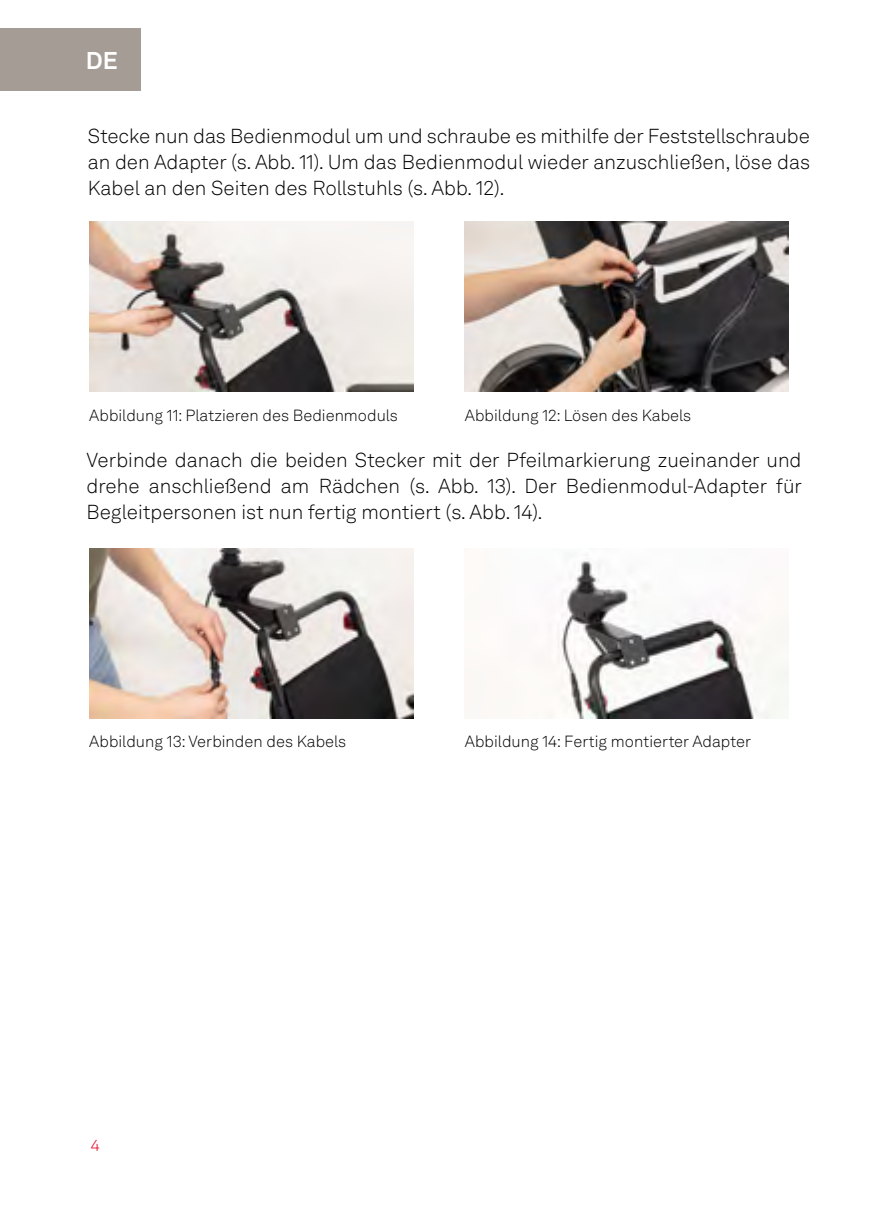
<style>
.page{position:relative;width:874px;height:1225px;background:#fff}
.page>*{position:absolute;margin:0;border:0;box-sizing:border-box;transform-origin:0 0}
.t1{font:700 24px "Akkurat LL";color:#fff}
.t2{font:300 20px/26px "Akkurat LL";color:#000;text-align:justify}
.t3{font:300 16px "Akkurat LL";color:#000}
.t4{font:300 16px "Akkurat LL";color:#e3001d}
</style>
<div class="page">
<div style="left:0;top:28px;width:141px;height:63px;background:#a49c95"></div>
<img style="left:464px;top:222px;width:324px;height:170px">
<img style="left:539px;top:554px;width:249px;height:164px">
<img style="left:89px;top:222px;width:324px;height:170px">
<img style="left:89px;top:548px;width:324px;height:170px">
<p class="t1" style="left:86px;top:42px;width:34px">DE</p>
<p class="t2" style="left:88px;top:122px;width:723px">Stecke nun das Bedienmodul um und schraube es mithilfe der Feststellschraube an den Adapter (s. Abb. 11). Um das Bedienmodul wieder anzuschließen, löse das Kabel an den Seiten des Rollstuhls (s. Abb. 12).</p>
<p class="t3" style="left:89px;top:404px;width:310px">Abbildung 11: Platzieren des Bedienmoduls</p>
<p class="t3" style="left:464px;top:404px;width:228px">Abbildung 12: Lösen des Kabels</p>
<p class="t2" style="left:86px;top:447px;width:716px">Verbinde danach die beiden Stecker mit der Pfeilmarkierung zueinander und drehe anschließend am Rädchen (s. Abb. 13). Der Bedienmodul-Adapter für Begleitpersonen ist nun fertig montiert (s. Abb. 14).</p>
<p class="t3" style="left:89px;top:730px;width:258px">Abbildung 13: Verbinden des Kabels</p>
<p class="t3" style="left:464px;top:730px;width:287px">Abbildung 14: Fertig montierter Adapter</p>
<p class="t4" style="left:91px;top:1134px;width:10px">4</p>
</div>
